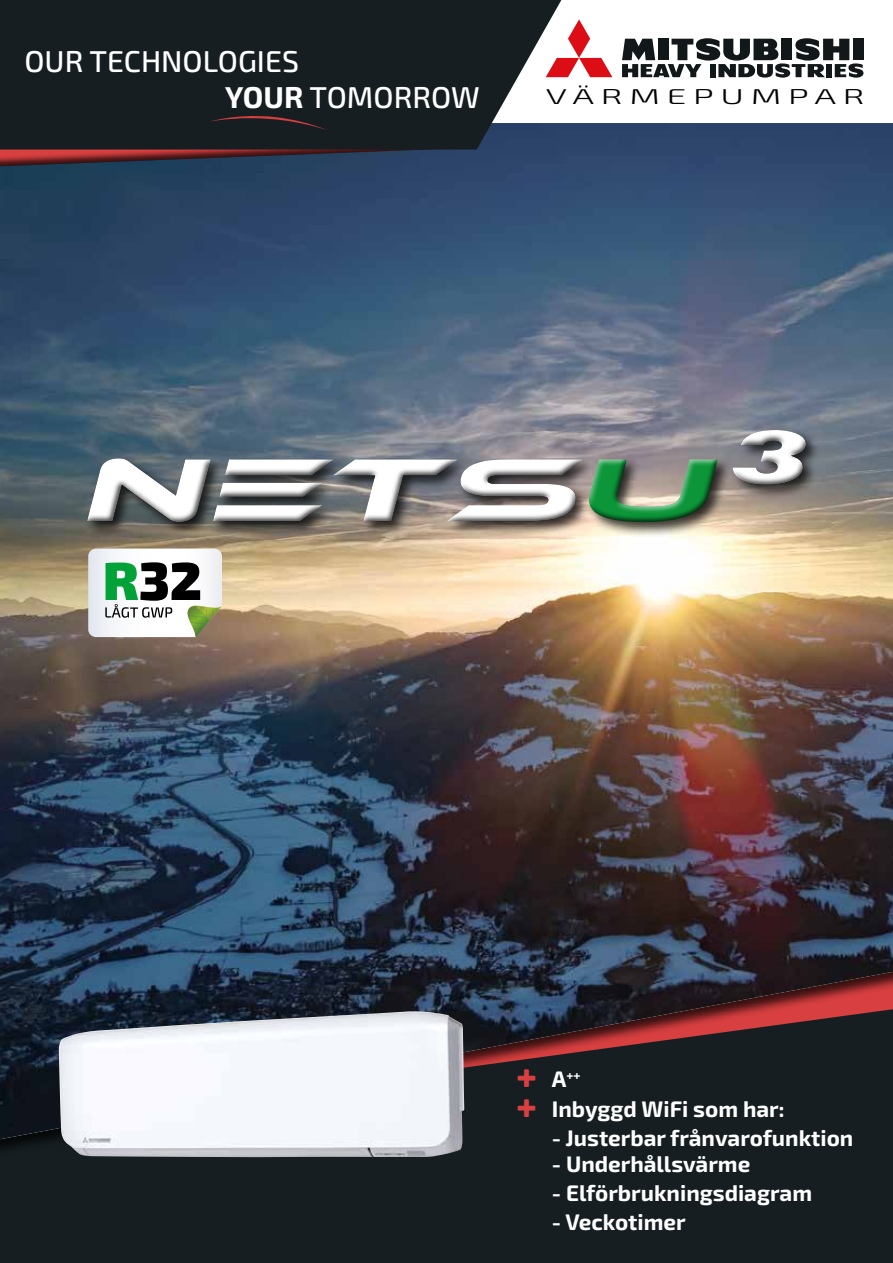
<style>
.page{position:relative;width:893px;height:1263px;background:#fff}
.page>*{position:absolute;margin:0;border:0;box-sizing:border-box;transform-origin:0 0}
.t1{font:500 30.15px/36px "Exo 2";color:#fff}
.t2{font:700 22.5px "Exo 2";color:#fff}
.t3{font:300 21.45px "Exo 2";letter-spacing:.19em;color:#000;scale:1.65 1}
.t4{font:700 13.05px "Exo 2";color:#fff}
.s1{font-weight:700}
.s2{font-size:22.5px}
</style>
<div class="page">
<div style="left:0;top:711px;width:893px;height:552px;background:#161e21"></div>
<img style="left:0;top:123px;width:893px;height:1016px">
<svg style="left:0;top:0;width:564px;height:184px;background:#383f59"></svg>
<svg style="left:0;top:0;width:561px;height:150px;background:#20282c"></svg>
<div style="left:85px;top:427px;width:736px;height:110px;background:#000;opacity:.75"></div>
<div style="left:86px;top:429px;width:720px;height:95px;background:#fff;opacity:.75"></div>
<div style="left:86px;top:432px;width:720px;height:92px;background:#000;opacity:.75"></div>
<svg style="left:209px;top:115px;width:118px;height:15px;background:#292124"></svg>
<svg style="left:622px;top:38px;width:241px;height:40px"></svg>
<svg style="left:546px;top:19px;width:66px;height:58px"></svg>
<svg style="left:88px;top:549px;width:135px;height:89px"></svg>
<img style="left:59px;top:1011px;width:405px;height:146px">
<svg style="left:518px;top:1069px;width:17px;height:18px"></svg>
<svg style="left:518px;top:1099px;width:17px;height:18px"></svg>
<h1 class="t1" style="left:225px;top:44px;width:256px;text-indent:-201px">OUR TECHNOLOGIES<br><span class="s1">YOUR</span> TOMORROW</h1>
<p class="t3" style="left:546px;top:84px;width:195px">VÄRMEPUMPAR</p>
<p class="t4" style="left:552px;top:1067px;width:30px"><span class="s2">A</span>++</p>
<p class="t2" style="left:552px;top:1095px;width:234px">Inbyggd WiFi som har:</p>
<p class="t2" style="left:552px;top:1125px;width:303px">- Justerbar frånvarofunktion</p>
<p class="t2" style="left:552px;top:1150px;width:200px">- Underhållsvärme</p>
<p class="t2" style="left:552px;top:1179px;width:262px">- Elförbrukningsdiagram</p>
<p class="t2" style="left:552px;top:1209px;width:135px">- Veckotimer</p>
</div>
